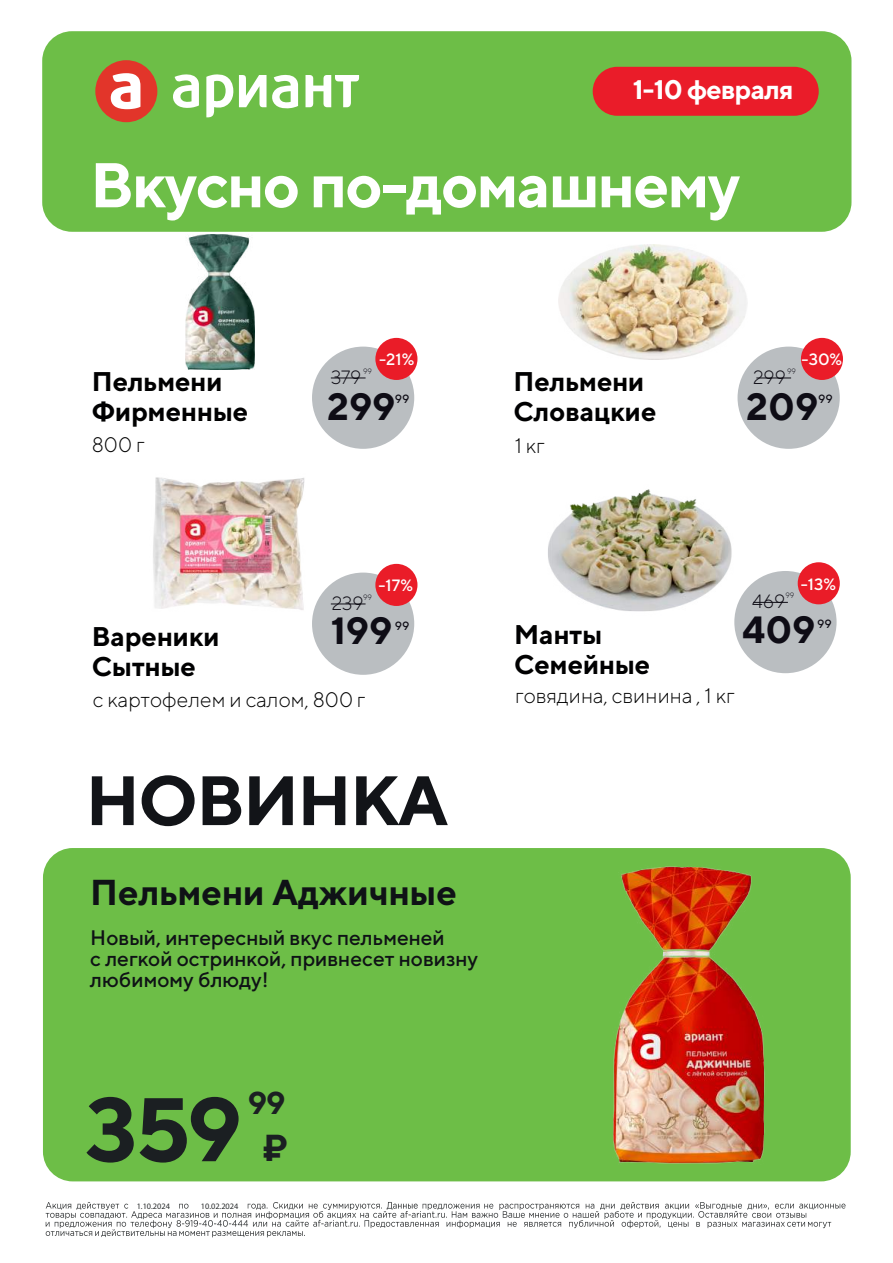
<style>
.page{position:relative;width:893px;height:1263px;background:#fff}
.page>*{position:absolute;margin:0;border:0;box-sizing:border-box;transform-origin:0 0}
.t1{font:700 90px "TT Norms";color:#1b1f22}
.t2{font:700 69.6px "TT Norms";letter-spacing:-.025em;color:#121418}
.t3{font:700 63px "TT Norms";letter-spacing:-.025em;color:#fff}
.t4{font:700 37.8px "TT Norms";color:#0e0c15}
.t5{font:700 37.5px "TT Norms";color:#1b1f22}
.t6{font:700 36px "TT Norms";color:#0f1216}
.t7{font:700 31.5px "TT Norms";color:#1b1f22}
.t8{font:700 27px/30px "TT Norms";color:#000001}
.t9{font:700 26.85px "TT Norms";letter-spacing:-.025em;color:#fff}
.t10{font:500 21px/21px "TT Norms";color:#0f1216}
.t11{font:300 21px "TT Norms";color:#000001}
.t12{font:300 19.2px "TT Norms";color:#0e0c15}
.t13{font:500 16.35px "TT Norms";color:#fff}
.t14{font:500 12px "TT Norms";color:#0e0c15}
.t15{font:8.25px "Myriad Pro";color:#292c2d}
.t16{font:300 7.8px "TT Norms";color:#0e0c15}
</style>
<div class="page">
<div style="left:43px;top:848px;width:808px;height:333px;background:#6dbe47;border-radius:30px"></div>
<img style="left:613px;top:866px;width:152px;height:298px">
<div style="left:42px;top:31px;width:809px;height:201px;background:#6dbe47;border-radius:30px"></div>
<svg style="left:173px;top:74px;width:186px;height:43px"></svg>
<svg style="left:95px;top:60px;width:62px;height:62px"></svg>
<div style="left:593px;top:67px;width:226px;height:49px;background:#ea1c29;border-radius:24px"></div>
<div style="left:734px;top:571px;width:102px;height:102px;background:#babec1;border-radius:50%"></div>
<div style="left:798px;top:562px;width:42px;height:42px;background:#ea1c28;border-radius:50%"></div>
<hr style="left:753px;top:602px;width:35px;height:1px;background:#0e0c15">
<div style="left:312px;top:347px;width:102px;height:102px;background:#babec1;border-radius:50%"></div>
<div style="left:375px;top:338px;width:42px;height:42px;background:#ea1c28;border-radius:50%"></div>
<hr style="left:331px;top:378px;width:35px;height:1px;background:#0e0c15">
<div style="left:737px;top:347px;width:103px;height:102px;background:#babec1;border-radius:50%"></div>
<div style="left:801px;top:338px;width:42px;height:42px;background:#ea1c28;border-radius:50%"></div>
<hr style="left:756px;top:378px;width:35px;height:1px;background:#0e0c15">
<div style="left:312px;top:573px;width:102px;height:102px;background:#babec1;border-radius:50%"></div>
<div style="left:375px;top:564px;width:42px;height:42px;background:#ea1c28;border-radius:50%"></div>
<hr style="left:331px;top:604px;width:35px;height:1px;background:#0e0c15">
<svg style="left:46px;top:1202px;width:799px;height:35px"></svg>
<img style="left:186px;top:235px;width:68px;height:135px">
<img style="left:153px;top:477px;width:161px;height:143px">
<img style="left:548px;top:489px;width:212px;height:140px">
<img style="left:558px;top:244px;width:189px;height:116px">
<p class="t9" style="left:633px;top:72px;width:162px">1-10 февраля</p>
<h3 class="t3" style="left:90px;top:146px;width:652px">Вкусно по-домашнему</h3>
<p class="t13" style="left:379px;top:350px;width:37px">-21%</p>
<p class="t13" style="left:802px;top:350px;width:42px">-30%</p>
<p class="t16" style="left:363px;top:366px;width:10px">99</p>
<p class="t12" style="left:331px;top:366px;width:32px">379</p>
<p class="t8" style="left:92px;top:366px;width:158px">Пельмени<br>Фирменные</p>
<p class="t11" style="left:92px;top:432px;width:54px">800 г</p>
<p class="t11" style="left:515px;top:432px;width:32px">1 кг</p>
<p class="t8" style="left:514px;top:366px;width:144px">Пельмени<br>Словацкие</p>
<h3 class="t4" style="left:327px;top:383px;width:70px">299</h3>
<p class="t14" style="left:395px;top:391px;width:16px">99</p>
<p class="t16" style="left:787px;top:366px;width:10px">99</p>
<p class="t12" style="left:753px;top:366px;width:34px">299</p>
<h3 class="t4" style="left:746px;top:383px;width:74px">209</h3>
<p class="t14" style="left:818px;top:391px;width:16px">99</p>
<p class="t13" style="left:378px;top:576px;width:36px">-17%</p>
<p class="t16" style="left:363px;top:592px;width:10px">99</p>
<p class="t12" style="left:332px;top:591px;width:33px">239</p>
<p class="t13" style="left:801px;top:574px;width:37px">-13%</p>
<p class="t16" style="left:785px;top:591px;width:10px">99</p>
<p class="t12" style="left:752px;top:589px;width:34px">469</p>
<p class="t8" style="left:92px;top:621px;width:129px">Вареники<br>Сытные</p>
<h3 class="t4" style="left:331px;top:607px;width:63px">199</h3>
<p class="t14" style="left:395px;top:618px;width:16px">99</p>
<p class="t11" style="left:93px;top:686px;width:274px">с картофелем и салом, 800 г</p>
<h2 class="t2" style="left:86px;top:757px;width:364px">НОВИНКА</h2>
<h3 class="t6" style="left:90px;top:870px;width:368px">Пельмени Аджичные</h3>
<p class="t10" style="left:90px;top:927px;width:390px">Новый, интересный вкус пельменей<br>с легкой остринкой, привнесет новизну любимому блюду!</p>
<p class="t8" style="left:514px;top:619px;width:138px">Манты<br>Семейные</p>
<h3 class="t4" style="left:742px;top:606px;width:75px">409</h3>
<p class="t14" style="left:817px;top:617px;width:16px">99</p>
<p class="t11" style="left:515px;top:683px;width:221px">говядина, свинина , 1 кг</p>
<h1 class="t1" style="left:86px;top:1073px;width:158px">359</h1>
<h3 class="t7" style="left:248px;top:1083px;width:39px">99</h3>
<h3 class="t5" style="left:262px;top:1124px;width:28px">₽</h3>
<p class="t15" style="left:137px;top:1201px;width:35px">1.10.2024</p>
<p class="t15" style="left:201px;top:1201px;width:39px">10.02.2024</p>
</div>
